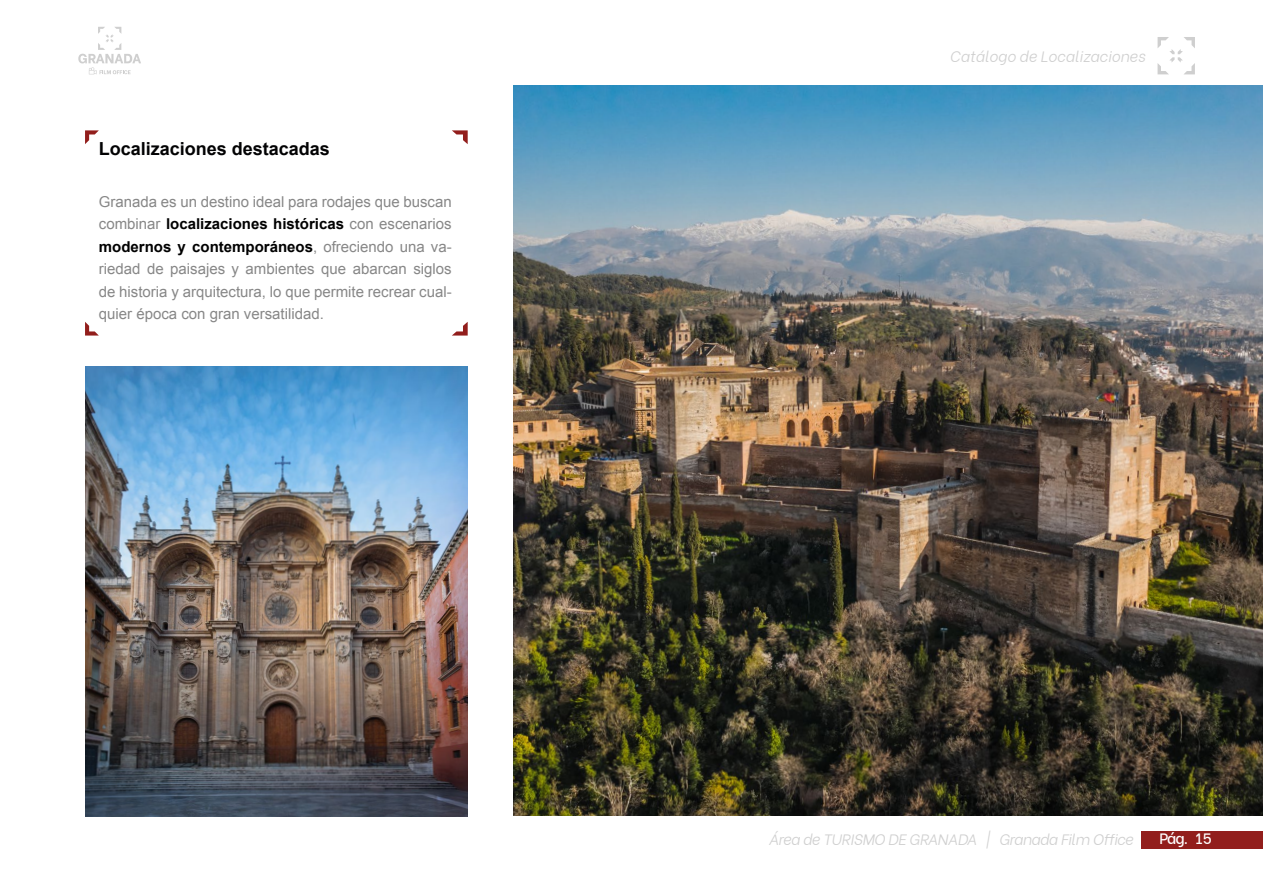
<style>
.page{position:relative;width:1263px;height:893px;background:#fff}
.page>*{position:absolute;margin:0;border:0;box-sizing:border-box;transform-origin:0 0}
.t1{font:700 18px "Arial";color:#020203}
.t2{font:15px/22.5px "Arial";color:#878787;text-align:justify}
.t3{font:italic 300 15px "Be Vietnam";letter-spacing:-.025em;color:#cfcfcf}
.t4{font:italic 300 15px "Be Vietnam";color:#cfcfcf}
.t5{font:500 15px "Be Vietnam";color:#fff}
.s1{font-weight:700;color:#000}
</style>
<div class="page">
<div style="left:1141px;top:831px;width:122px;height:17px;background:#921e1c"></div>
<svg style="left:1157px;top:37px;width:38px;height:37px"></svg>
<svg style="left:78px;top:27px;width:63px;height:47px"></svg>
<svg style="left:85px;top:130px;width:14px;height:14px"></svg>
<svg style="left:452px;top:130px;width:16px;height:14px"></svg>
<svg style="left:452px;top:322px;width:16px;height:14px"></svg>
<svg style="left:85px;top:322px;width:14px;height:14px"></svg>
<img style="left:514px;top:86px;width:749px;height:730px">
<img style="left:85px;top:366px;width:383px;height:450px">
<p class="t1" style="left:99px;top:137px;width:233px">Localizaciones destacadas</p>
<p class="t2" style="left:99px;top:191px;width:354px">Granada es un destino ideal para rodajes que buscan combinar <span class="s1">localizaciones históricas</span> con escenarios <span class="s1">modernos y contemporáneos</span>, ofreciendo una va&shy;riedad de paisajes y ambientes que abarcan siglos de historia y arquitectura, lo que permite recrear cual&shy;quier época con gran versatilidad.</p>
<p class="t4" style="left:950px;top:44px;width:197px">Catálogo de Localizaciones</p>
<p class="t3" style="left:768px;top:827px;width:366px">Área de TURISMO DE GRANADA | Granada Film Office</p>
<p class="t5" style="left:1159px;top:826px;width:54px">Pág. 15</p>
</div>
